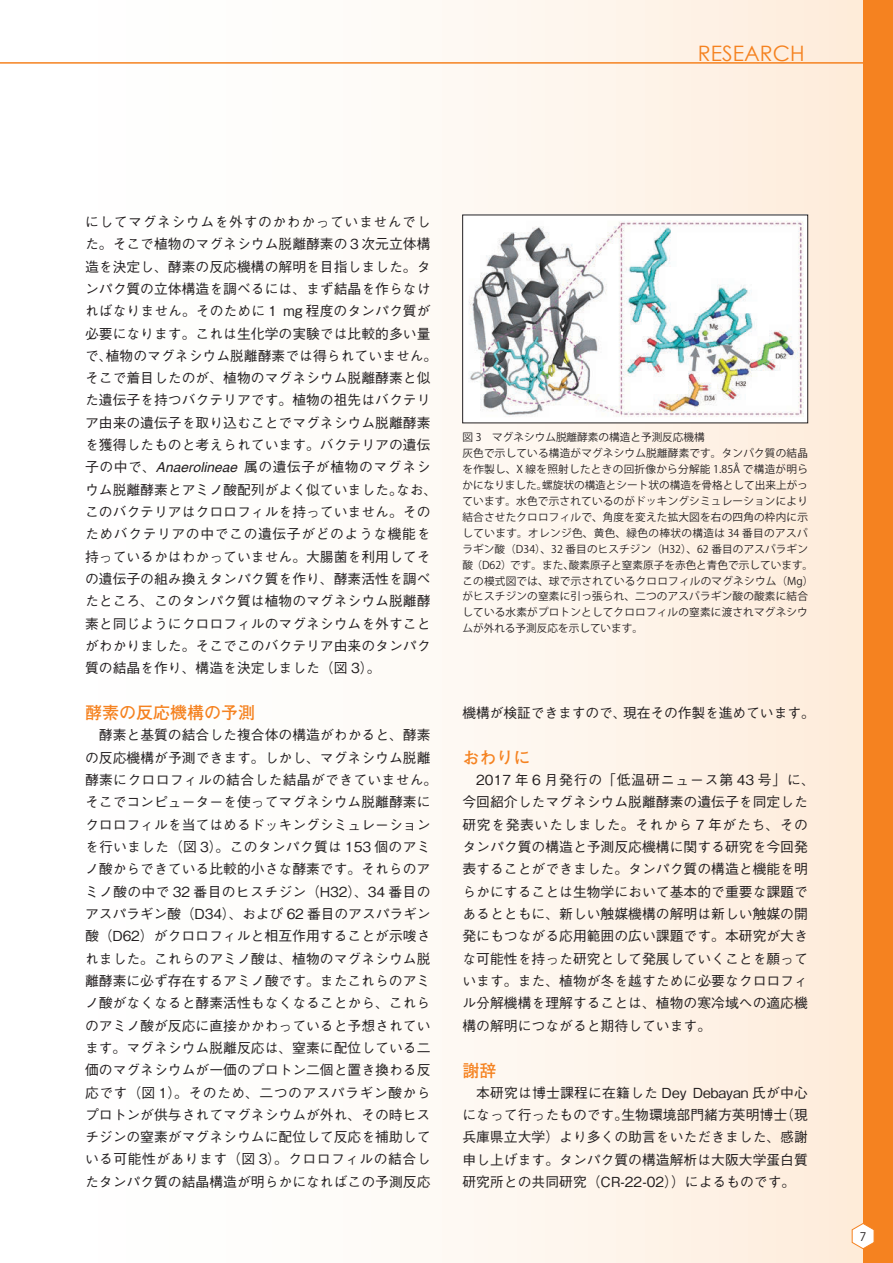
<style>
.page{position:relative;width:893px;height:1263px;background:#fff}
.page>*{position:absolute;margin:0;border:0;box-sizing:border-box;transform-origin:0 0}
.t1{font:21.3px "Century Gothic";color:#f58220}
.t2{font:700 16.95px "Futo Go B101 Pro";color:#f58220}
.t3{font:500 13.8px/22.4px "Gothic BBB Pro";color:#231f20}
.t4{font:11.7px "Koz Go Pr 6 N";color:#231f20}
.t5{font:10.65px/15.9px "Koz Go Pro";letter-spacing:.015em;color:#231f20}
.s1{font-family:"Helvetica";font-weight:400;font-style:italic}
</style>
<div class="page">
<div style="left:0;top:0;width:893px;height:1263px;background:linear-gradient(to right,#fff,#fdeddd)"></div>
<hr style="left:0;top:62px;width:893px;height:2px;background:#f58220">
<img style="left:464px;top:217px;width:342px;height:204px">
<div style="left:462px;top:215px;width:346px;height:208px;border:1px solid #231f20"></div>
<div style="left:863px;top:0;width:30px;height:1263px;background:#f58220"></div>
<svg style="left:851px;top:1222px;width:23px;height:28px"></svg>
<h1 class="t1" style="left:698px;top:40px;width:108px">RESEARCH</h1>
<p class="t3" style="left:85px;top:209px;width:354px">にしてマグネシウムを外すのかわかっていませんでした。そこで植物のマグネシウム脱離酵素の３次元立体構造を決定し、酵素の反応機構の解明を目指しました。タンパク質の立体構造を調べるには、まず結晶を作らなければなりません。そのために 1 mg 程度のタンパク質が必要になります。これは生化学の実験では比較的多い量で、植物のマグネシウム脱離酵素では得られていません。そこで着目したのが、植物のマグネシウム脱離酵素と似た遺伝子を持つバクテリアです。植物の祖先はバクテリア由来の遺伝子を取り込むことでマグネシウム脱離酵素を獲得したものと考えられています。バクテリアの遺伝子の中で、<span class="s1">Anaerolineae</span> 属の遺伝子が植物のマグネシウム脱離酵素とアミノ酸配列がよく似ていました。なお、このバクテリアはクロロフィルを持っていません。そのためバクテリアの中でこの遺伝子がどのような機能を持っているかはわかっていません。大腸菌を利用してその遺伝子の組み換えタンパク質を作り、酵素活性を調べたところ、このタンパク質は植物のマグネシウム脱離酵素と同じようにクロロフィルのマグネシウムを外すことがわかりました。そこでこのバクテリア由来のタンパク質の結晶を作り、構造を決定しました（図 3）。</p>
<p class="t2" style="left:85px;top:699px;width:172px">酵素の反応機構の予測</p>
<p class="t3" style="left:85px;top:722px;width:354px;text-align:center">酵素と基質の結合した複合体の構造がわかると、酵素<br>の反応機構が予測できます。しかし、マグネシウム脱離酵素にクロロフィルの結合した結晶ができていません。そこでコンピューターを使ってマグネシウム脱離酵素にクロロフィルを当てはめるドッキングシミュレーションを行いました（図 3）。このタンパク質は 153 個のアミノ酸からできている比較的小さな酵素です。それらのアミノ酸の中で 32 番目のヒスチジン（H32）、34 番目のアスパラギン酸（D34）、および 62 番目のアスパラギン酸（D62）がクロロフィルと相互作用することが示唆されました。これらのアミノ酸は、植物のマグネシウム脱離酵素に必ず存在するアミノ酸です。またこれらのアミノ酸がなくなると酵素活性もなくなることから、これらのアミノ酸が反応に直接かかわっていると予想されています。マグネシウム脱離反応は、窒素に配位している二価のマグネシウムが一価のプロトン二個と置き換わる反応です（図 1）。そのため、二つのアスパラギン酸からプロトンが供与されてマグネシウムが外れ、その時ヒスチジンの窒素がマグネシウムに配位して反応を補助している可能性があります（図 3）。クロロフィルの結合したタンパク質の結晶構造が明らかになればこの予測反応</p>
<p class="t5" style="left:462px;top:429px;width:352px">図 3　マグネシウム脱離酵素の構造と予測反応機構<br>灰色で示している構造がマグネシウム脱離酵素です。タンパク質の結晶を作製し、X 線を照射したときの回折像から分解能 1.85Å で構造が明らかになりました。螺旋状の構造とシート状の構造を骨格として出来上がっています。水色で示されているのがドッキングシミュレーションにより結合させたクロロフィルで、角度を変えた拡大図を右の四角の枠内に示しています。オレンジ色、黄色、緑色の棒状の構造は 34 番目のアスパラギン酸（D34）、32 番目のヒスチジン（H32）、62 番目のアスパラギン酸（D62）です。また、酸素原子と窒素原子を赤色と青色で示しています。この模式図では、球で示されているクロロフィルのマグネシウム（Mg）がヒスチジンの窒素に引っ張られ、二つのアスパラギン酸の酸素に結合している水素がプロトンとしてクロロフィルの窒素に渡されマグネシウムが外れる予測反応を示しています。</p>
<p class="t3" style="left:462px;top:700px;width:354px">機構が検証できますので、現在その作製を進めています。</p>
<p class="t2" style="left:462px;top:744px;width:70px">おわりに</p>
<p class="t3" style="left:462px;top:767px;width:354px;text-indent:14px">2017 年 6 月発行の「低温研ニュース第 43 号」に、今回紹介したマグネシウム脱離酵素の遺伝子を同定した研究を発表いたしました。それから 7 年がたち、そのタンパク質の構造と予測反応機構に関する研究を今回発表することができました。タンパク質の構造と機能を明らかにすることは生物学において基本的で重要な課題であるとともに、新しい触媒機構の解明は新しい触媒の開発にもつながる応用範囲の広い課題です。本研究が大きな可能性を持った研究として発展していくことを願っています。また、植物が冬を越すために必要なクロロフィル分解機構を理解することは、植物の寒冷域への適応機構の解明につながると期待しています。</p>
<p class="t2" style="left:462px;top:1056px;width:36px">謝辞</p>
<p class="t3" style="left:462px;top:1079px;width:347px;text-align:justify;text-indent:14px">本研究は博士課程に在籍した Dey Debayan 氏が中心になって行ったものです。生物環境部門緒方英明博士（現兵庫県立大学）より多くの助言をいただきました、感謝申し上げます。タンパク質の構造解析は大阪大学蛋白質研究所との共同研究（CR-22-02））によるものです。</p>
<p class="t4" style="left:860px;top:1230px;width:8px">7</p>
</div>
